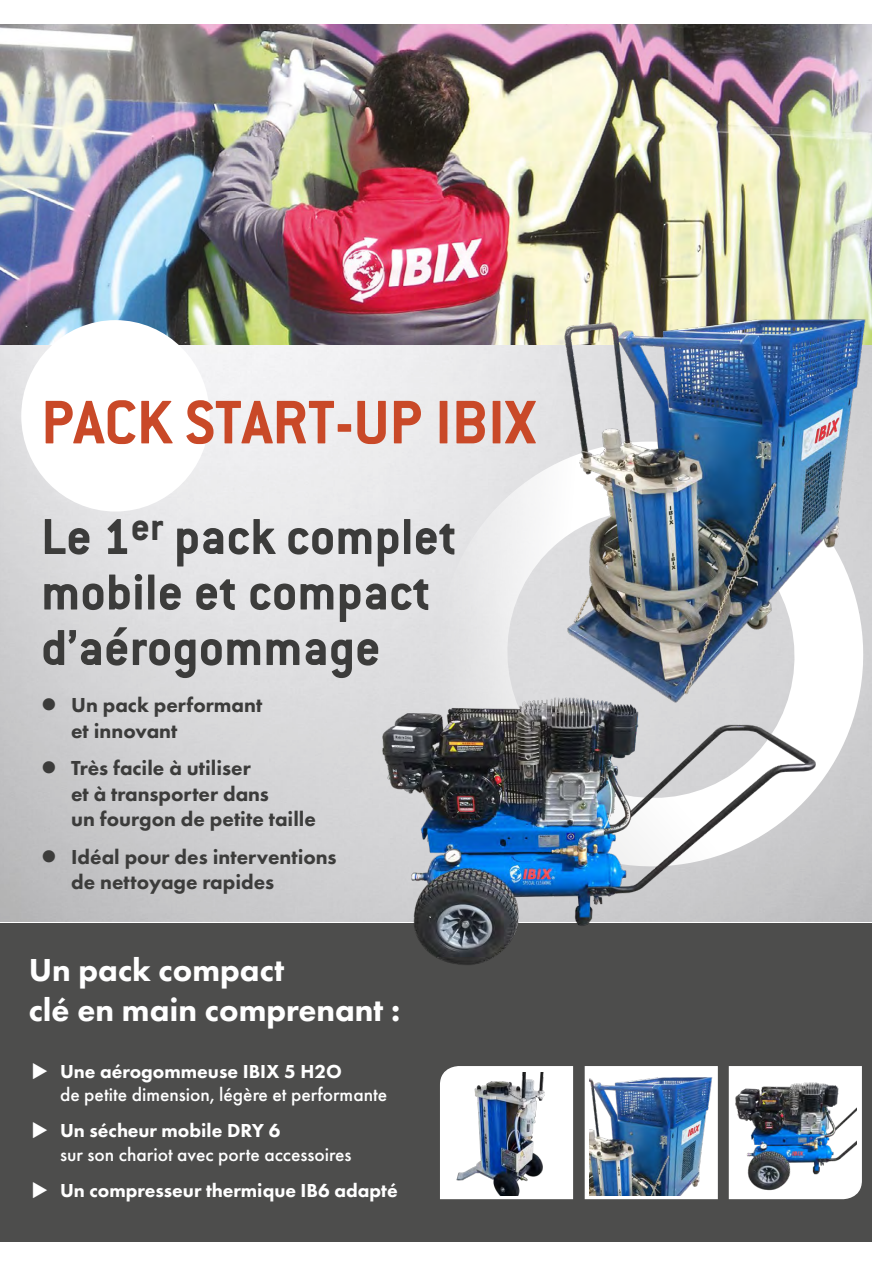
<style>
.page{position:relative;width:893px;height:1263px;background:#fff}
.page>*{position:absolute;margin:0;border:0;box-sizing:border-box;transform-origin:0 0}
.t1{font:700 67.5px "Conduit";color:#c94928}
.t2{font:700 55.5px/55.5px "Conduit";color:#3c3c3b}
.t3{font:800 33px/39.6px "Futura PT";color:#fff}
.t4{font:800 21px/25.2px "Futura PT";color:#3c3c3b}
.t5{font:500 19.5px/23.4px "Futura PT";color:#fff}
.t6{font:800 19.5px "Futura PT";color:#fff}
.s1{font-weight:800}
</style>
<div class="page">
<img style="left:0;top:25px;width:872px;height:896px">
<img style="left:1px;top:25px;width:871px;height:319px">
<div style="left:0;top:923px;width:872px;height:319px;background:#4d4d4c"></div>
<svg style="left:413px;top:416px;width:459px;height:476px;background:#e1e1e3"></svg>
<img style="left:367px;top:682px;width:466px;height:283px">
<img style="left:548px;top:291px;width:324px;height:425px">
<div style="left:21px;top:320px;width:189px;height:191px;background:#fff;border-radius:50%"></div>
<svg style="left:440px;top:1066px;width:134px;height:134px;background:#eee"></svg>
<svg style="left:585px;top:1066px;width:133px;height:133px;background:#f4f4f5"></svg>
<svg style="left:728px;top:1066px;width:134px;height:134px;background:#ececec"></svg>
<img style="left:590px;top:1072px;width:123px;height:123px">
<img style="left:734px;top:1072px;width:123px;height:123px">
<img style="left:451px;top:1072px;width:117px;height:123px">
<svg style="left:57px;top:712px;width:35px;height:1px"></svg>
<svg style="left:57px;top:775px;width:35px;height:1px"></svg>
<svg style="left:57px;top:864px;width:35px;height:1px"></svg>
<h1 class="t1" style="left:41px;top:383px;width:496px">PACK START-UP IBIX</h1>
<h2 class="t2" style="left:41px;top:508px;width:417px">Le 1<sup>er</sup> pack complet mobile et compact d’aérogommage</h2>
<p class="t4" style="left:71px;top:692px;width:193px;text-indent:-30px">● Un pack performant et innovant</p>
<p class="t4" style="left:71px;top:755px;width:246px;text-indent:-30px">● Très facile à utiliser<br>et à transporter dans<br>un fourgon de petite taille</p>
<p class="t4" style="left:71px;top:844px;width:267px;text-indent:-30px">● Idéal pour des interventions de nettoyage rapides</p>
<h3 class="t3" style="left:29px;top:950px;width:373px">Un pack compact<br>clé en main comprenant :</h3>
<p class="t5" style="left:60px;top:1059px;width:329px;text-indent:-29px">◆ <span class="s1">Une aérogommeuse IBIX 5 H2O<br></span>de petite dimension, légère et performante</p>
<p class="t5" style="left:60px;top:1119px;width:293px;text-indent:-29px">◆ <span class="s1">Un sécheur mobile DRY 6<br></span>sur son chariot avec porte accessoires</p>
<p class="t6" style="left:32px;top:1178px;width:368px">◆ Un compresseur thermique IB6 adapté</p>
</div>
